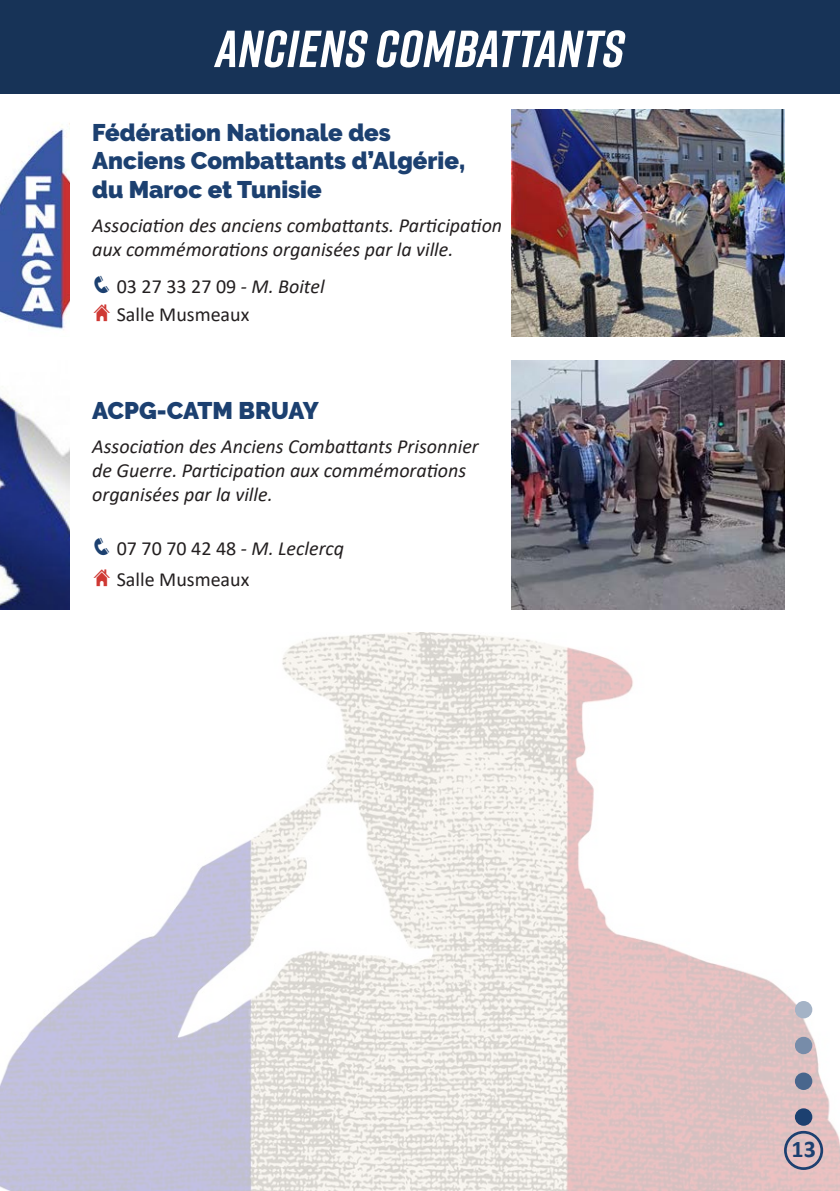
<style>
.page{position:relative;width:840px;height:1191px;background:#fff}
.page>*{position:absolute;margin:0;border:0;box-sizing:border-box;transform-origin:0 0}
.t1{font:italic 700 52px "Rift";letter-spacing:.01em;color:#fff}
.t2{font:900 24px "Raleway";color:#1c4070}
.t3{font:700 24px "Calibri";color:#1c4070}
.t4{font:italic 20px/24px "Calibri";color:#231f20}
.t5{font:20px "Calibri";color:#231f20}
.s1{color:#1c4070}
.s2{font-style:italic}
.s3{color:#cf3833}
.s4{font-style:normal}
</style>
<div class="page">
<img style="left:0;top:632px;width:839px;height:559px">
<div style="left:794px;top:1108px;width:17px;height:17px;background:#1c4070;border-radius:50%"></div>
<div style="left:794px;top:1072px;width:17px;height:18px;background:#49668d;border-radius:50%"></div>
<div style="left:794px;top:1036px;width:17px;height:18px;background:#778ca9;border-radius:50%"></div>
<div style="left:794px;top:1001px;width:17px;height:17px;background:#a4b3c6;border-radius:50%"></div>
<img style="left:511px;top:110px;width:272px;height:227px">
<img style="left:511px;top:360px;width:272px;height:250px">
<img style="left:0;top:128px;width:69px;height:202px">
<img style="left:0;top:396px;width:69px;height:214px">
<div style="left:783px;top:1130px;width:39px;height:40px;border:3px solid #1c4070;border-radius:50%"></div>
<div style="left:0;top:0;width:839px;height:94px;background:#173357"></div>
<p class="t1" style="left:216px;top:12px;width:409px">ANCIENS COMBATTANTS</p>
<p class="t2" style="left:92px;top:118px;width:300px">Fédération Nationale des</p>
<p class="t2" style="left:92px;top:147px;width:374px">Anciens Combattants d’Algérie,</p>
<p class="t2" style="left:92px;top:176px;width:231px">du Maroc et Tunisie</p>
<p class="t4" style="left:92px;top:212px;width:411px">Association des anciens combattants. Participation aux commémorations organisées par la ville.</p>
<p class="t5" style="left:92px;top:273px;width:234px"><span class="s1">❑</span> 03 27 33 27 09 <span class="s2">- M. Boitel</span></p>
<p class="t5" style="left:92px;top:300px;width:159px"><span class="s3">★</span> Salle Musmeaux</p>
<p class="t2" style="left:92px;top:396px;width:228px">ACPG-CATM BRUAY</p>
<p class="t4" style="left:92px;top:433px;width:388px">Association des Anciens Combattants Prisonnier de Guerre. Participation aux commémorations organisées par la ville.</p>
<p class="t4" style="left:92px;top:535px;width:253px"><span class="s1">❑</span> <span class="s4">07 70 70 42 48</span> - M. Leclercq</p>
<p class="t5" style="left:92px;top:565px;width:159px"><span class="s3">★</span> Salle Musmeaux</p>
<p class="t3" style="left:791px;top:1132px;width:26px">13</p>
</div>
